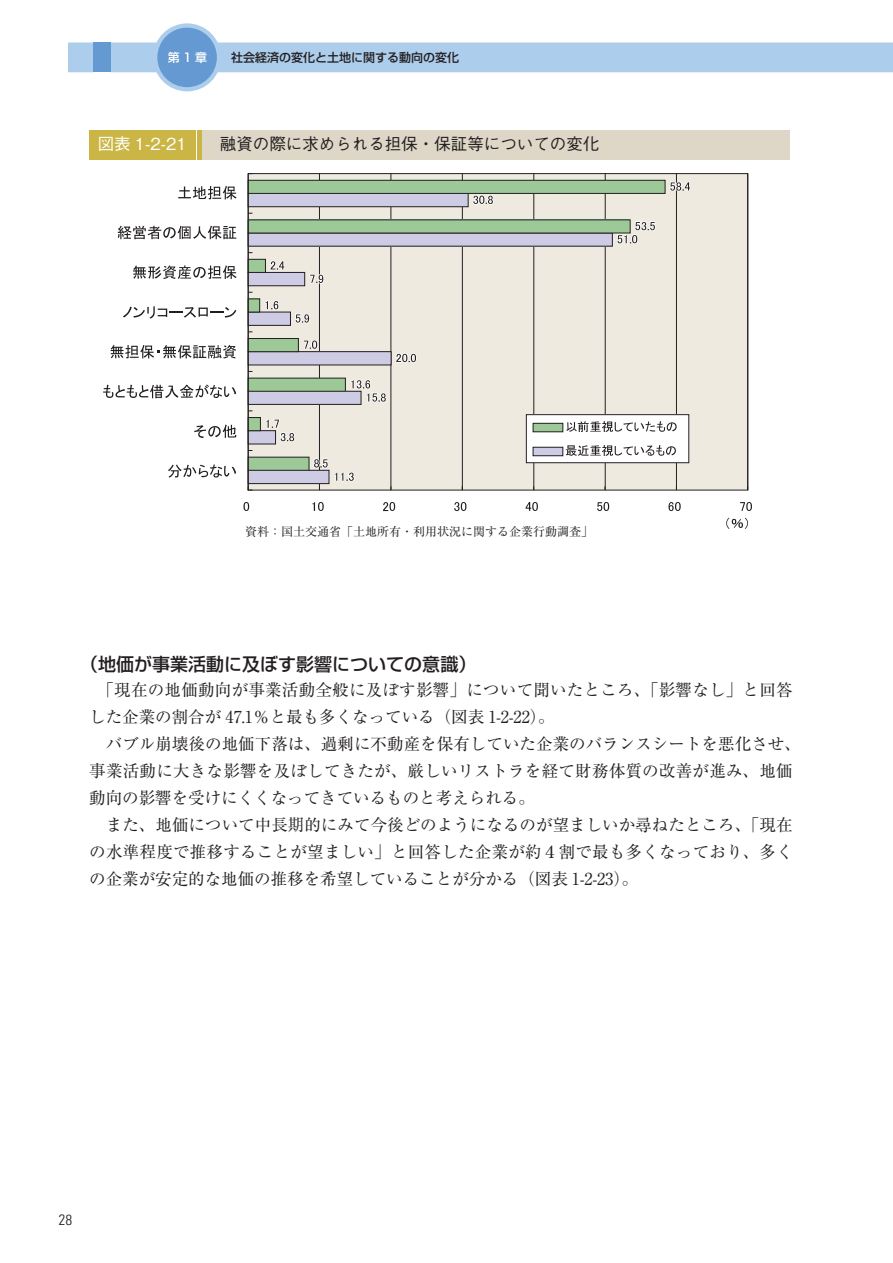
<style>
.page{position:relative;width:893px;height:1263px;background:#fff}
.page>*{position:absolute;margin:0;border:0;box-sizing:border-box;transform-origin:0 0}
.t1{font:18px "Shin Go Pro Medium 90 pv RKSJ H";color:#231f20}
.t2{font:16.5px/27px "Ryumin Pro Regular 90 pv RKSJ H";letter-spacing:.005em;color:#231f20}
.t3{font:16.5px "Gothic BBB Pro Medium 90 pv RKSJ H";color:#231f20}
.t4{font:300 condensed 15px "Zurich BT";color:#231f20}
.t5{font:12px "Ryumin Pro Regular 90 pv RKSJ H";color:#231f20}
.t6{font:12px "Shin Go Pro Medium 90 pv RKSJ H";color:#231f20}
.s1{color:#fff}
</style>
<div class="page">
<div style="left:248px;top:173px;width:500px;height:317px;background:#efeae0"></div>
<div style="left:198px;top:130px;width:592px;height:29px;background:#ded6c6"></div>
<div style="left:89px;top:130px;width:107px;height:29px;background:#cbb645"></div>
<hr style="left:198px;top:130px;width:4px;height:29px;background:#cbb645">
<hr style="left:319px;top:174px;width:1px;height:316px;background:#231f20">
<hr style="left:391px;top:174px;width:1px;height:316px;background:#231f20">
<hr style="left:462px;top:174px;width:1px;height:316px;background:#231f20">
<hr style="left:534px;top:174px;width:1px;height:316px;background:#231f20">
<hr style="left:605px;top:174px;width:1px;height:316px;background:#231f20">
<hr style="left:676px;top:174px;width:1px;height:316px;background:#231f20">
<div style="left:248px;top:470px;width:81px;height:14px;background:#cecce5"></div>
<div style="left:248px;top:470px;width:81px;height:14px;border:1px solid #231f20"></div>
<div style="left:248px;top:431px;width:28px;height:13px;background:#cecce5"></div>
<div style="left:248px;top:391px;width:113px;height:13px;background:#cecce5"></div>
<div style="left:248px;top:391px;width:113px;height:14px;border:1px solid #231f20"></div>
<div style="left:248px;top:352px;width:143px;height:13px;background:#cecce5"></div>
<div style="left:248px;top:351px;width:143px;height:14px;border:1px solid #231f20"></div>
<div style="left:248px;top:312px;width:42px;height:13px;background:#cecce5"></div>
<div style="left:248px;top:312px;width:43px;height:14px;border:1px solid #231f20"></div>
<div style="left:248px;top:272px;width:57px;height:14px;background:#cecce5"></div>
<div style="left:248px;top:272px;width:57px;height:14px;border:1px solid #231f20"></div>
<div style="left:248px;top:233px;width:364px;height:13px;background:#cecce5"></div>
<div style="left:248px;top:233px;width:364px;height:13px;border:1px solid #231f20"></div>
<div style="left:248px;top:193px;width:220px;height:14px;background:#cecce5"></div>
<div style="left:248px;top:193px;width:220px;height:14px;border:1px solid #231f20"></div>
<div style="left:248px;top:457px;width:61px;height:13px;background:#9dc998"></div>
<div style="left:248px;top:457px;width:61px;height:13px;border:1px solid #231f20"></div>
<div style="left:248px;top:417px;width:12px;height:14px;background:#9dc998"></div>
<div style="left:248px;top:417px;width:13px;height:14px;border:1px solid #231f20"></div>
<div style="left:248px;top:378px;width:97px;height:13px;background:#9dc998"></div>
<div style="left:248px;top:338px;width:50px;height:14px;background:#9dc998"></div>
<div style="left:248px;top:338px;width:51px;height:14px;border:1px solid #231f20"></div>
<div style="left:248px;top:299px;width:12px;height:13px;background:#9dc998"></div>
<div style="left:248px;top:299px;width:12px;height:13px;border:1px solid #231f20"></div>
<div style="left:248px;top:259px;width:17px;height:13px;background:#9dc998"></div>
<div style="left:248px;top:259px;width:18px;height:14px;border:1px solid #231f20"></div>
<div style="left:248px;top:220px;width:382px;height:13px;background:#9dc998"></div>
<div style="left:248px;top:180px;width:417px;height:13px;background:#9dc998"></div>
<div style="left:248px;top:180px;width:417px;height:14px;border:1px solid #231f20"></div>
<svg style="left:248px;top:173px;width:5px;height:317px"></svg>
<svg style="left:243px;top:502px;width:6px;height:9px"></svg>
<svg style="left:312px;top:502px;width:12px;height:9px"></svg>
<svg style="left:383px;top:502px;width:12px;height:9px"></svg>
<svg style="left:454px;top:502px;width:12px;height:9px"></svg>
<svg style="left:526px;top:502px;width:12px;height:9px"></svg>
<svg style="left:597px;top:502px;width:12px;height:9px"></svg>
<svg style="left:668px;top:502px;width:13px;height:9px"></svg>
<svg style="left:740px;top:502px;width:12px;height:9px"></svg>
<svg style="left:726px;top:518px;width:22px;height:11px"></svg>
<div style="left:526px;top:415px;width:163px;height:48px;background:#fff"></div>
<div style="left:526px;top:414px;width:163px;height:49px;border:1px solid #231f20"></div>
<div style="left:533px;top:423px;width:30px;height:9px;background:#9dc998"></div>
<div style="left:533px;top:423px;width:30px;height:9px;border:1px solid #231f20"></div>
<svg style="left:566px;top:421px;width:111px;height:11px"></svg>
<div style="left:533px;top:447px;width:30px;height:9px;background:#cecce5"></div>
<div style="left:533px;top:447px;width:30px;height:9px;border:1px solid #231f20"></div>
<svg style="left:566px;top:445px;width:110px;height:11px"></svg>
<svg style="left:395px;top:353px;width:22px;height:10px"></svg>
<svg style="left:295px;top:313px;width:15px;height:10px"></svg>
<svg style="left:309px;top:274px;width:15px;height:10px"></svg>
<svg style="left:472px;top:195px;width:22px;height:10px"></svg>
<svg style="left:312px;top:458px;width:44px;height:32px"></svg>
<svg style="left:265px;top:419px;width:30px;height:24px"></svg>
<svg style="left:350px;top:379px;width:37px;height:24px"></svg>
<svg style="left:303px;top:340px;width:15px;height:10px"></svg>
<svg style="left:265px;top:300px;width:14px;height:10px"></svg>
<svg style="left:270px;top:260px;width:15px;height:10px"></svg>
<svg style="left:616px;top:220px;width:40px;height:24px"></svg>
<svg style="left:669px;top:181px;width:22px;height:11px"></svg>
<svg style="left:178px;top:186px;width:58px;height:13px"></svg>
<svg style="left:118px;top:226px;width:118px;height:13px"></svg>
<svg style="left:133px;top:265px;width:103px;height:14px"></svg>
<svg style="left:123px;top:306px;width:113px;height:13px"></svg>
<svg style="left:111px;top:345px;width:125px;height:13px"></svg>
<svg style="left:103px;top:384px;width:133px;height:14px"></svg>
<svg style="left:194px;top:425px;width:42px;height:13px"></svg>
<svg style="left:168px;top:464px;width:68px;height:14px"></svg>
<div style="left:68px;top:43px;width:825px;height:29px;background:#accdeb"></div>
<div style="left:94px;top:43px;width:17px;height:29px;background:#6599d1"></div>
<div style="left:153px;top:23px;width:68px;height:68px;background:#accdeb;border-radius:50%"></div>
<div style="left:157px;top:28px;width:60px;height:59px;background:#6599d1;border-radius:50%"></div>
<p class="t6" style="left:168px;top:53px;width:293px"><span class="s1">第 1 章</span>　　社会経済の変化と土地に関する動向の変化</p>
<p class="t3" style="left:98px;top:138px;width:503px"><span class="s1">図表 1-2-21</span>　　融資の際に求められる担保・保証等についての変化</p>
<p class="t5" style="left:245px;top:527px;width:349px">資料：国土交通省「土地所有・利用状況に関する企業行動調査」</p>
<p class="t1" style="left:80px;top:657px;width:397px">（地価が事業活動に及ぼす影響についての意識）</p>
<p class="t2" style="left:89px;top:679px;width:713px;text-indent:8px">「現在の地価動向が事業活動全般に及ぼす影響」について聞いたところ、「影響なし」と回答した企業の割合が 47.1％と最も多くなっている（図表 1-2-22）。<br>　バブル崩壊後の地価下落は、過剰に不動産を保有していた企業のバランスシートを悪化させ、事業活動に大きな影響を及ぼしてきたが、厳しいリストラを経て財務体質の改善が進み、地価動向の影響を受けにくくなってきているものと考えられる。<br>　また、地価について中長期的にみて今後どのようになるのが望ましいか尋ねたところ、「現在の水準程度で推移することが望ましい」と回答した企業が約４割で最も多くなっており、多くの企業が安定的な地価の推移を希望していることが分かる（図表 1-2-23）。</p>
<p class="t4" style="left:59px;top:1210px;width:15px">28</p>
</div>
